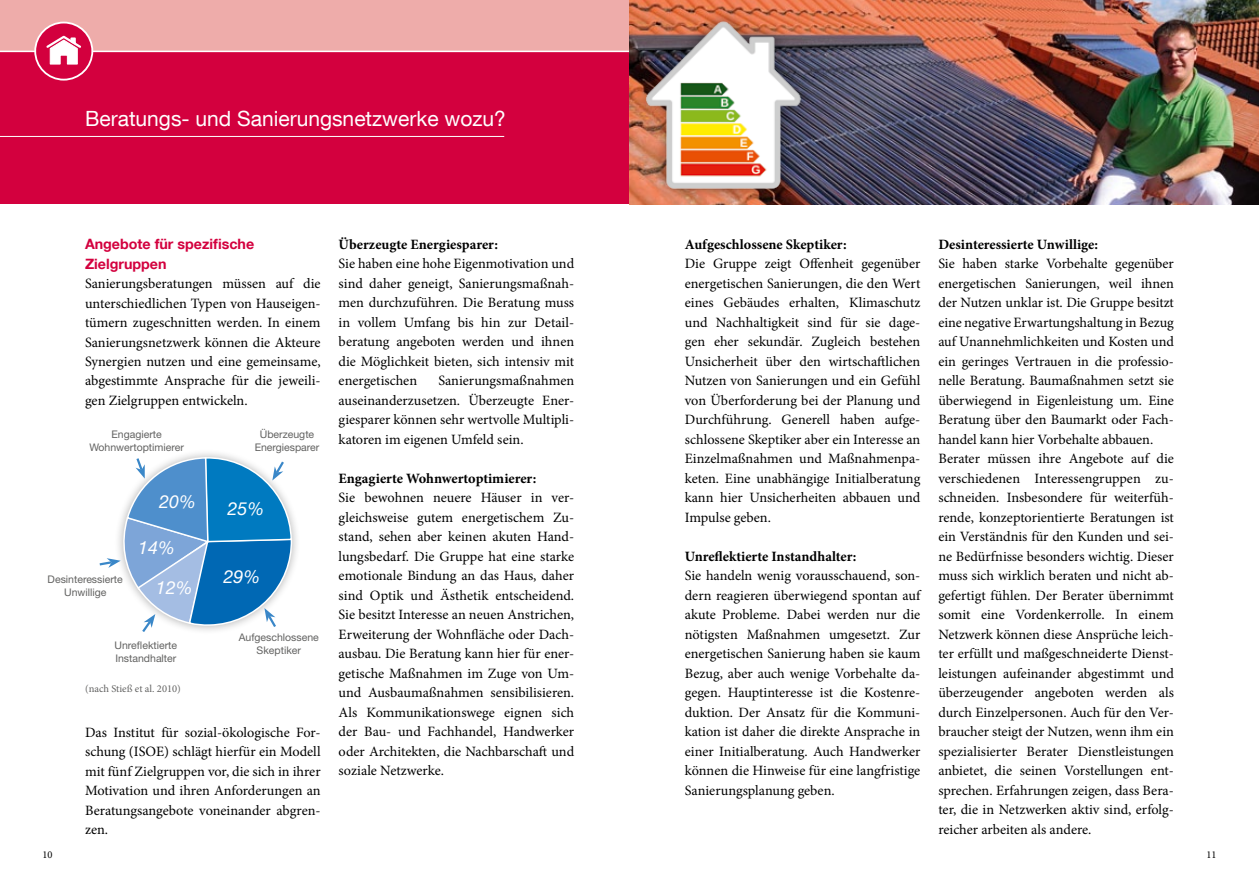
<style>
.page{position:relative;width:1259px;height:893px;background:#fff}
.page>*{position:absolute;margin:0;border:0;box-sizing:border-box;transform-origin:0 0}
.t1{font:21px "Helvetica Neue LT Com";color:#fff}
.t2{font:italic 18px "Helvetica Neue";color:#fff}
.t3{font:14.25px/19.5px "Minion Pro";letter-spacing:-.005em;color:#000;text-align:justify}
.t4{font:700 14.25px "Minion Pro";color:#000}
.t5{font:700 14.25px/19.5px "Helvetica Neue LT Com";color:#d3003e}
.t6{font:10.5px/12.8px "Helvetica Neue";color:#626261;text-align:center}
.t7{font:10.5px "Minion Pro";color:#626261}
.t8{font:10.5px "Minion Pro";color:#000}
</style>
<div class="page">
<div style="left:0;top:0;width:629px;height:204px;background:#d3003e"></div>
<div style="left:0;top:0;width:629px;height:51px;background:#eeacaa"></div>
<hr style="left:0;top:51px;width:629px;height:1px;background:#fff">
<svg style="left:34px;top:22px;width:59px;height:59px"></svg>
<div style="left:36px;top:23px;width:55px;height:56px;background:#d3003e;border-radius:50%"></div>
<svg style="left:46px;top:35px;width:35px;height:30px"></svg>
<hr style="left:0;top:136px;width:504px;height:1px;background:#fff">
<img style="left:629px;top:0;width:630px;height:204px">
<div style="left:114px;top:448px;width:187px;height:187px;background:#000;opacity:.3"></div>
<svg style="left:99px;top:456px;width:194px;height:179px"></svg>
<div style="left:633px;top:8px;width:181px;height:194px;background:#000;opacity:.5"></div>
<img style="left:643px;top:9px;width:161px;height:196px">
<h1 class="t1" style="left:85px;top:105px;width:422px">Beratungs- und Sanierungsnetzwerke wozu?</h1>
<p class="t5" style="left:85px;top:234px;width:171px">Angebote für spezifische<br>Zielgruppen</p>
<p class="t3" style="left:85px;top:274px;width:237px">Sanierungsberatungen müssen auf die unterschiedlichen Typen von Hauseigen&shy;tümern zugeschnitten werden. In einem Sanierungsnetzwerk können die Akteure Synergien nutzen und eine gemeinsame, abgestimmte Ansprache für die jeweili&shy;gen Zielgruppen entwickeln.</p>
<p class="t6" style="left:89px;top:428px;width:96px">Engagierte<br>Wohnwertoptimierer</p>
<p class="t2" style="left:159px;top:490px;width:38px">20%</p>
<p class="t6" style="left:48px;top:572px;width:77px">Desinteressierte<br>Unwillige</p>
<p class="t2" style="left:138px;top:536px;width:38px">14%</p>
<p class="t2" style="left:156px;top:577px;width:38px">12%</p>
<p class="t6" style="left:255px;top:428px;width:66px">Überzeugte<br>Energiesparer</p>
<p class="t2" style="left:227px;top:498px;width:38px">25%</p>
<p class="t2" style="left:224px;top:565px;width:38px">29%</p>
<p class="t6" style="left:115px;top:639px;width:64px;text-align:left">Unreflektierte<br>Instandhalter</p>
<p class="t6" style="left:239px;top:631px;width:82px">Aufgeschlossene<br>Skeptiker</p>
<p class="t7" style="left:85px;top:681px;width:97px">(nach Stieß et al. 2010)</p>
<p class="t3" style="left:85px;top:722px;width:237px">Das Institut für sozial-ökologische For&shy;schung (ISOE) schlägt hierfür ein Modell mit fünf Zielgruppen vor, die sich in ihrer Motivation und ihren Anforderungen an Beratungsangebote voneinander abgren&shy;zen.</p>
<p class="t4" style="left:339px;top:234px;width:161px">Überzeugte Energiesparer:</p>
<p class="t3" style="left:339px;top:254px;width:237px">Sie haben eine hohe Eigenmotivation und sind daher geneigt, Sanierungsmaßnah&shy;men durchzuführen. Die Beratung muss in vollem Umfang bis hin zur Detail&shy;beratung angeboten werden und ihnen die Möglichkeit bieten, sich intensiv mit energetischen</p>
<p class="t3" style="left:339px;top:371px;width:237px;text-indent:100px">Sanierungsmaßnahmen auseinanderzusetzen. Überzeugte Ener&shy;giesparer können sehr wertvolle Multipli&shy;katoren im eigenen Umfeld sein.</p>
<p class="t4" style="left:339px;top:468px;width:199px">Engagierte Wohnwertoptimierer:</p>
<p class="t3" style="left:339px;top:488px;width:237px">Sie bewohnen neuere Häuser in ver&shy;gleichsweise gutem energetischem Zu&shy;stand, sehen aber keinen akuten Hand&shy;lungsbedarf. Die Gruppe hat eine starke emotionale Bindung an das Haus, daher sind Optik und Ästhetik entscheidend.<br>Sie besitzt Interesse an neuen Anstrichen, Erweiterung der Wohnfläche oder Dach&shy;ausbau. Die Beratung kann hier für ener&shy;getische Maßnahmen im Zuge von Um&shy;und Ausbaumaßnahmen sensibilisieren.<br>Als Kommunikationswege eignen sich der Bau- und Fachhandel, Handwerker oder Architekten, die Nachbarschaft und soziale Netzwerke.</p>
<p class="t4" style="left:685px;top:234px;width:163px">Aufgeschlossene Skeptiker:</p>
<p class="t3" style="left:685px;top:254px;width:237px">Die Gruppe zeigt Offenheit gegenüber energetischen Sanierungen, die den Wert eines Gebäudes erhalten, Klimaschutz und Nachhaltigkeit sind für sie dage&shy;gen eher sekundär. Zugleich bestehen Unsicherheit über den wirtschaftlichen Nutzen von Sanierungen und ein Gefühl von Überforderung bei der Planung und Durchführung. Generell haben aufge&shy;schlossene Skeptiker aber ein Interesse an Einzelmaßnahmen und Maßnahmenpa&shy;keten. Eine unabhängige Initialberatung kann hier Unsicherheiten abbauen und Impulse geben.</p>
<p class="t4" style="left:685px;top:546px;width:173px">Unreflektierte Instandhalter:</p>
<p class="t3" style="left:685px;top:566px;width:237px">Sie handeln wenig vorausschauend, son&shy;dern reagieren überwiegend spontan auf akute Probleme. Dabei werden nur die nötigsten Maßnahmen umgesetzt. Zur energetischen Sanierung haben sie kaum Bezug, aber auch wenige Vorbehalte da&shy;gegen. Hauptinteresse ist die Kostenre&shy;duktion. Der Ansatz für die Kommuni&shy;kation ist daher die direkte Ansprache in einer Initialberatung. Auch Handwerker können die Hinweise für eine langfristige Sanierungsplanung geben.</p>
<p class="t4" style="left:938px;top:234px;width:161px">Desinteressierte Unwillige:</p>
<p class="t3" style="left:938px;top:254px;width:237px;text-align:left">Sie haben starke Vorbehalte gegenüber energetischen Sanierungen, weil ihnen der Nutzen unklar ist. Die Gruppe besitzt eine negative Erwartungshaltung in Bezug auf Unannehmlichkeiten und Kosten und ein geringes Vertrauen in die professio&shy;nelle Beratung. Baumaßnahmen setzt sie überwiegend in Eigenleistung um. Eine Beratung über den Baumarkt oder Fach&shy;handel kann hier Vorbehalte abbauen.<br>Berater müssen ihre Angebote auf die verschiedenen Interessengruppen zu&shy;schneiden. Insbesondere für weiterfüh&shy;rende, konzeptorientierte Beratungen ist ein Verständnis für den Kunden und sei&shy;ne Bedürfnisse besonders wichtig. Dieser muss sich wirklich beraten und nicht ab&shy;gefertigt fühlen. Der Berater übernimmt somit eine Vordenkerrolle. In einem Netzwerk können diese Ansprüche leich&shy;ter erfüllt und maßgeschneiderte Dienst&shy;leistungen aufeinander abgestimmt und überzeugender angeboten werden als durch Einzelpersonen. Auch für den Ver&shy;braucher steigt der Nutzen, wenn ihm ein spezialisierter Berater Dienstleistungen anbietet, die seinen Vorstellungen ent&shy;sprechen. Erfahrungen zeigen, dass Bera&shy;ter, die in Netzwerken aktiv sind, erfolg&shy;reicher arbeiten als andere.</p>
<p class="t8" style="left:43px;top:848px;width:12px">10</p>
<p class="t8" style="left:1206px;top:848px;width:12px">11</p>
</div>
